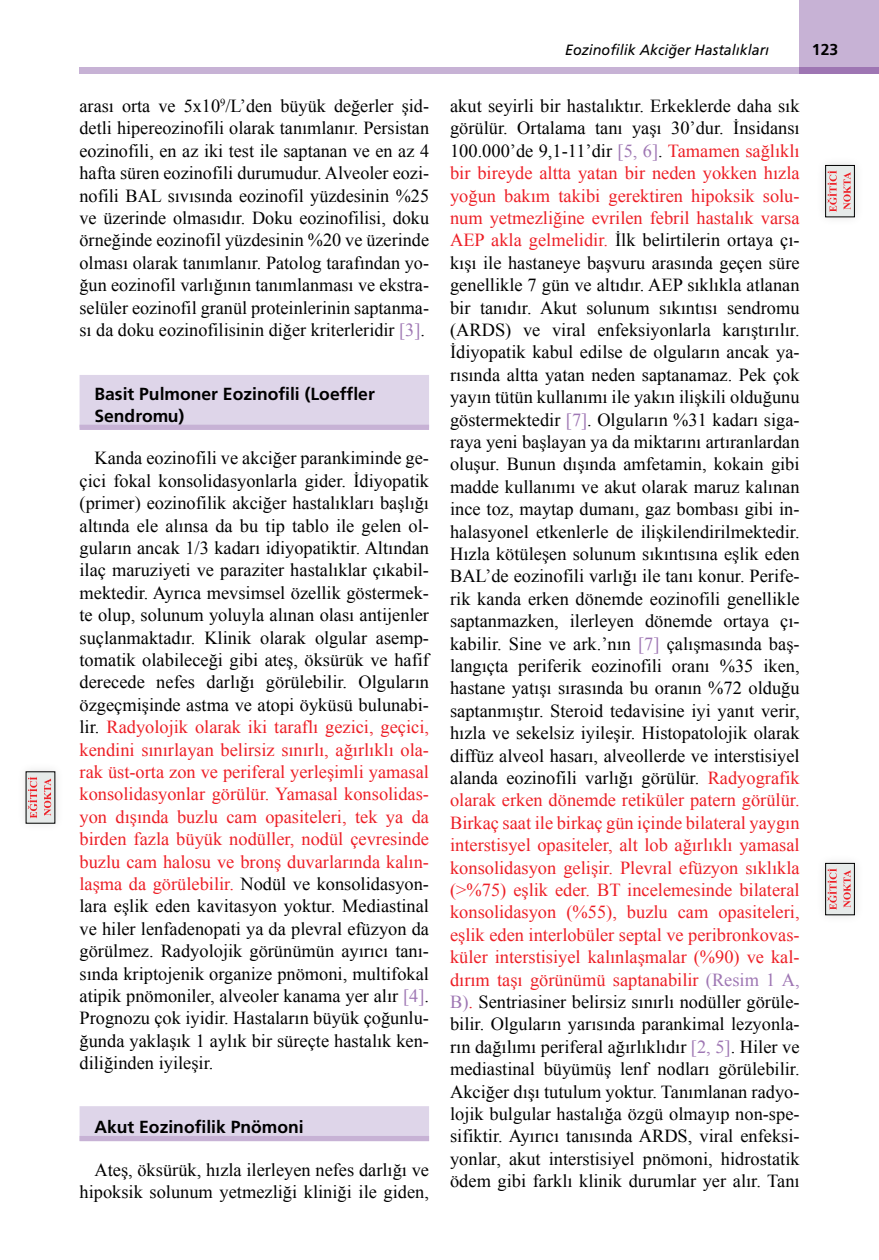
<style>
.page{position:relative;width:879px;height:1260px;background:#fff}
.page>*{position:absolute;margin:0;border:0;box-sizing:border-box;transform-origin:0 0}
.YAZI{font:18.38px/22.4px "Times New Roman";color:#000;text-align:justify}
.İKİ_SATIR{font:17.5px/22.1px "Frutiger Bold Tr";color:#000}
.ARA_BASLIK{font:17.5px "Frutiger Bold Tr";color:#000}
.t1{font:15.75px "Frutiger Bold Tr";color:#000}
.t2{font:14.88px "Frutiger Italic Tr";color:#000;scale:.96 1}
.s1{color:#9e76b3}
.s2{color:#ed1f26}
</style>
<div class="page">
<div style="left:79px;top:67px;width:720px;height:7px;background:#c7b2d5"></div>
<div style="left:799px;top:0;width:79px;height:74px;background:#c7b2d5"></div>
<div style="left:799px;top:67px;width:79px;height:7px;background:#9e76b3"></div>
<div style="left:79px;top:375px;width:350px;height:52px;background:#ded5e9"></div>
<div style="left:79px;top:425px;width:350px;height:5px;background:#c7b2d5"></div>
<div style="left:79px;top:1106px;width:350px;height:35px;background:#ded5e9"></div>
<div style="left:79px;top:1136px;width:350px;height:5px;background:#c7b2d5"></div>
<div style="left:16px;top:762px;width:49px;height:71px;background:#000;opacity:.12"></div>
<div style="left:26px;top:772px;width:29px;height:51px;background:#e6eae9"></div>
<svg style="left:28px;top:777px;width:9px;height:41px"></svg>
<svg style="left:44px;top:778px;width:7px;height:38px"></svg>
<div style="left:815px;top:156px;width:48px;height:71px;background:#000;opacity:.12"></div>
<div style="left:825px;top:165px;width:28px;height:52px;background:#e6eae9"></div>
<svg style="left:826px;top:170px;width:10px;height:42px"></svg>
<svg style="left:843px;top:173px;width:7px;height:37px"></svg>
<div style="left:824px;top:165px;width:30px;height:52px;border:1px solid #000"></div>
<div style="left:815px;top:854px;width:48px;height:71px;background:#000;opacity:.12"></div>
<div style="left:825px;top:863px;width:28px;height:52px;background:#e6eae9"></div>
<svg style="left:826px;top:868px;width:10px;height:42px"></svg>
<svg style="left:843px;top:870px;width:7px;height:38px"></svg>
<div style="left:824px;top:863px;width:30px;height:52px;border:1px solid #000"></div>
<p class="YAZI" style="left:79px;top:94px;width:351px">arası orta ve 5x10<sup>9</sup>/L’den büyük değerler şid&shy;detli hipereozinofili olarak tanımlanır. Persistan eozinofili, en az iki test ile saptanan ve en az 4 hafta süren eozinofili durumudur. Alveoler eozi&shy;nofili BAL sıvısında eozinofil yüzdesinin %25 ve üzerinde olmasıdır. Doku eozinofilisi, doku örneğinde eozinofil yüzdesinin %20 ve üzerinde olması olarak tanımlanır. Patolog tarafından yo&shy;ğun eozinofil varlığının tanımlanması ve ekstra&shy;selüler eozinofil granül proteinlerinin saptanma&shy;sı da doku eozinofilisinin diğer kriterleridir <span class="s1">[3]</span>.</p>
<p class="İKİ_SATIR" style="left:94px;top:382px;width:282px">Basit Pulmoner Eozinofili (Loeffler<br>Sendromu)</p>
<p class="YAZI" style="left:79px;top:447px;width:351px;text-indent:15px">Kanda eozinofili ve akciğer parankiminde ge&shy;çici fokal konsolidasyonlarla gider. İdiyopatik (primer) eozinofilik akciğer hastalıkları başlığı altında ele alınsa da bu tip tablo ile gelen ol&shy;guların ancak 1/3 kadarı idiyopatiktir. Altından ilaç maruziyeti ve paraziter hastalıklar çıkabil&shy;mektedir. Ayrıca mevsimsel özellik göstermek&shy;te olup, solunum yoluyla alınan olası antijenler suçlanmaktadır. Klinik olarak olgular asemp&shy;tomatik olabileceği gibi ateş, öksürük ve hafif derecede nefes darlığı görülebilir. Olguların özgeçmişinde astma ve atopi öyküsü bulunabi&shy;lir. <span class="s2">Radyolojik olarak iki taraflı gezici, geçici, kendini sınırlayan belirsiz sınırlı, ağırlıklı ola&shy;rak üst-orta zon ve periferal yerleşimli yamasal konsolidasyonlar görülür. Yamasal konsolidas&shy;yon dışında buzlu cam opasiteleri, tek ya da birden fazla büyük nodüller, nodül çevresinde buzlu cam halosu ve bronş duvarlarında kalın&shy;laşma da görülebilir.</span> Nodül ve konsolidasyon&shy;lara eşlik eden kavitasyon yoktur. Mediastinal ve hiler lenfadenopati ya da plevral efüzyon da görülmez. Radyolojik görünümün ayırıcı tanı&shy;sında kriptojenik organize pnömoni, multifokal atipik pnömoniler, alveoler kanama yer alır <span class="s1">[4]</span>.<br>Prognozu çok iyidir. Hastaların büyük çoğunlu&shy;ğunda yaklaşık 1 aylık bir süreçte hastalık ken&shy;diliğinden iyileşir.</p>
<p class="ARA_BASLIK" style="left:94px;top:1116px;width:211px">Akut Eozinofilik Pnömoni</p>
<p class="YAZI" style="left:79px;top:1158px;width:351px;text-align:right">Ateş, öksürük, hızla ilerleyen nefes darlığı ve hipoksik solunum yetmezliği kliniği ile giden,</p>
<p class="t2" style="left:564px;top:41px;width:214px">Eozinofilik Akciğer Hastalıkları</p>
<p class="t1" style="left:811px;top:40px;width:28px">123</p>
<p class="YAZI" style="left:450px;top:94px;width:351px">akut seyirli bir hastalıktır. Erkeklerde daha sık görülür. Ortalama tanı yaşı 30’dur. İnsidansı 100.000’de 9,1-11’dir <span class="s1">[5, 6]</span>. <span class="s2">Tamamen sağlıklı bir bireyde altta yatan bir neden yokken hızla yoğun bakım takibi gerektiren hipoksik solu&shy;num yetmezliğine evrilen febril hastalık varsa AEP akla gelmelidir.</span> İlk belirtilerin ortaya çı&shy;kışı ile hastaneye başvuru arasında geçen süre genellikle 7 gün ve altıdır. AEP sıklıkla atlanan bir tanıdır. Akut solunum sıkıntısı sendromu (ARDS) ve viral enfeksiyonlarla karıştırılır.<br>İdiyopatik kabul edilse de olguların ancak ya&shy;rısında altta yatan neden saptanamaz. Pek çok yayın tütün kullanımı ile yakın ilişkili olduğunu göstermektedir <span class="s1">[7]</span>. Olguların %31 kadarı siga&shy;raya yeni başlayan ya da miktarını artıranlardan oluşur. Bunun dışında amfetamin, kokain gibi madde kullanımı ve akut olarak maruz kalınan ince toz, maytap dumanı, gaz bombası gibi in&shy;halasyonel etkenlerle de ilişkilendirilmektedir.<br>Hızla kötüleşen solunum sıkıntısına eşlik eden BAL’de eozinofili varlığı ile tanı konur. Perife&shy;rik kanda erken dönemde eozinofili genellikle saptanmazken, ilerleyen dönemde ortaya çı&shy;kabilir. Sine ve ark.’nın <span class="s1">[7]</span> çalışmasında baş&shy;langıçta periferik eozinofili oranı %35 iken, hastane yatışı sırasında bu oranın %72 olduğu saptanmıştır. Steroid tedavisine iyi yanıt verir, hızla ve sekelsiz iyileşir. Histopatolojik olarak diffüz alveol hasarı, alveollerde ve interstisiyel alanda eozinofili varlığı görülür. <span class="s2">Radyografik olarak erken dönemde retiküler patern görülür.<br>Birkaç saat ile birkaç gün içinde bilateral yaygın interstisyel opasiteler, alt lob ağırlıklı yamasal konsolidasyon gelişir. Plevral efüzyon sıklıkla (&gt;%75) eşlik eder. BT incelemesinde bilateral konsolidasyon (%55), buzlu cam opasiteleri, eşlik eden interlobüler septal ve peribronkovas&shy;küler interstisiyel kalınlaşmalar (%90) ve kal&shy;dırım taşı görünümü saptanabilir</span> <span class="s1">(Resim 1 A, B)</span><span class="s2">.</span> Sentriasiner belirsiz sınırlı nodüller görüle&shy;bilir. Olguların yarısında parankimal lezyonla&shy;rın dağılımı periferal ağırlıklıdır <span class="s1">[2, 5]</span>. Hiler ve mediastinal büyümüş lenf nodları görülebilir.<br>Akciğer dışı tutulum yoktur. Tanımlanan radyo&shy;lojik bulgular hastalığa özgü olmayıp non-spe&shy;sifiktir. Ayırıcı tanısında ARDS, viral enfeksi&shy;yonlar, akut interstisiyel pnömoni, hidrostatik ödem gibi farklı klinik durumlar yer alır. Tanı</p>
</div>
